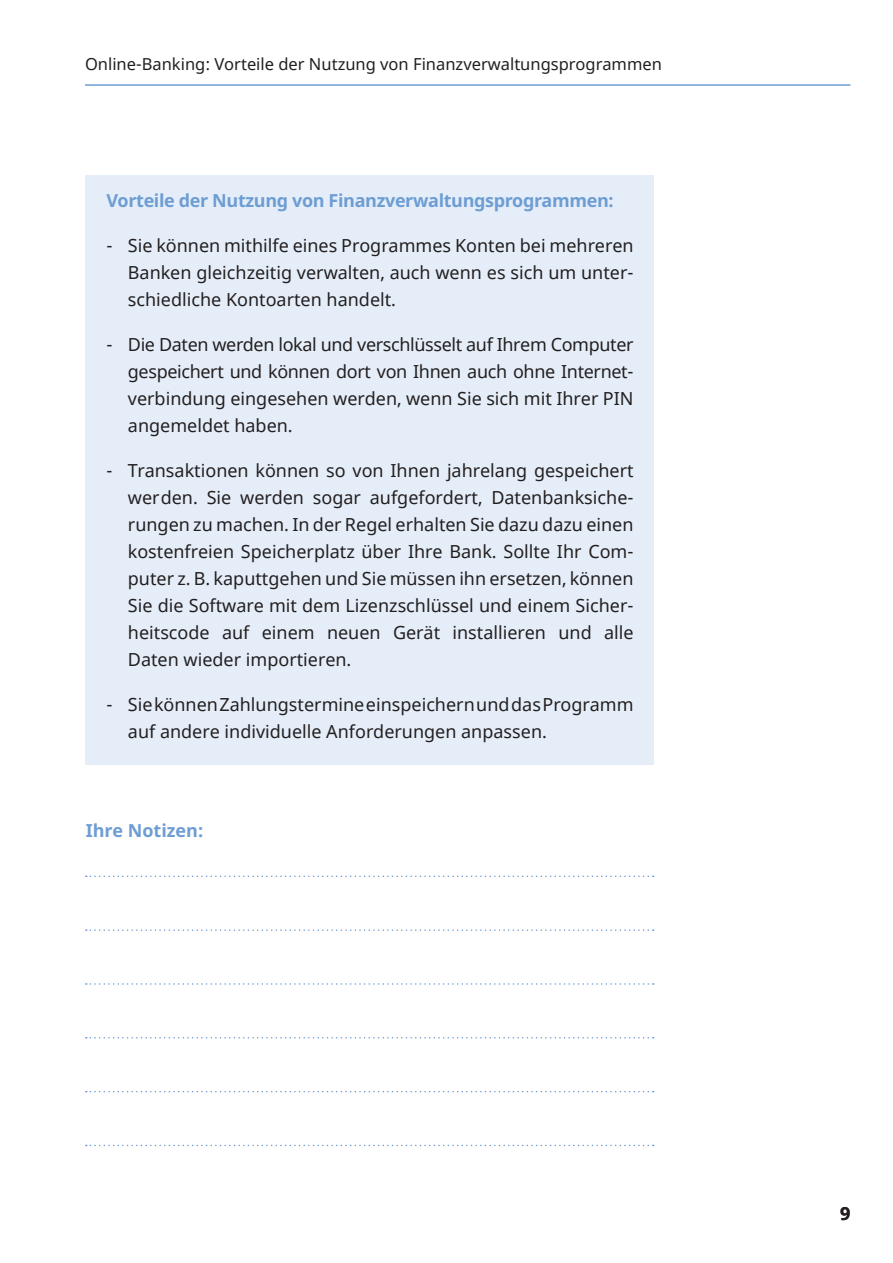
<style>
.page{position:relative;width:893px;height:1263px;background:#fff}
.page>*{position:absolute;margin:0;border:0;box-sizing:border-box;transform-origin:0 0}
.t1{font:18px/27px "Noto Sans";color:#231f20;text-align:justify}
.t2{font:700 18px "Noto Sans";letter-spacing:-.02em;color:#6e9dd3}
.t3{font:700 18px "Noto Sans";color:#6e9dd3}
.t4{font:700 18px "Noto Sans";color:#231f20}
.t5{font:16.5px "Noto Sans";color:#231f20}
</style>
<div class="page">
<hr style="left:85px;top:84px;width:765px;height:2px;background:#6e9dd3">
<div style="left:85px;top:176px;width:568px;height:589px;background:#e5eef8"></div>
<svg style="left:86px;top:875px;width:568px;height:2px"></svg>
<svg style="left:86px;top:1037px;width:568px;height:1px"></svg>
<svg style="left:86px;top:983px;width:568px;height:2px"></svg>
<svg style="left:86px;top:1145px;width:568px;height:1px"></svg>
<svg style="left:86px;top:929px;width:568px;height:2px"></svg>
<svg style="left:86px;top:1091px;width:568px;height:1px"></svg>
<p class="t5" style="left:85px;top:52px;width:578px">Online-Banking: Vorteile der Nutzung von Finanzverwaltungsprogrammen</p>
<p class="t2" style="left:107px;top:188px;width:508px">Vorteile der Nutzung von Finanzverwaltungsprogrammen:</p>
<p class="t1" style="left:128px;top:233px;width:507px;text-indent:-21px">- Sie können mithilfe eines Programmes Konten bei mehreren Banken gleichzeitig verwalten, auch wenn es sich um unter&shy;schiedliche Kontoarten handelt.</p>
<p class="t1" style="left:128px;top:332px;width:507px;text-indent:-21px">- Die Daten werden lokal und verschlüsselt auf Ihrem Computer gespeichert und können dort von Ihnen auch ohne Internet&shy;verbindung eingesehen werden, wenn Sie sich mit Ihrer PIN angemeldet haben.</p>
<p class="t1" style="left:128px;top:458px;width:507px;text-indent:-21px">- Transaktionen können so von Ihnen jahrelang gespeichert werden. Sie werden sogar aufgefordert, Datenbanksiche&shy;rungen zu machen. In der Regel erhalten Sie dazu dazu einen kostenfreien Speicherplatz über Ihre Bank. Sollte Ihr Com&shy;puter z. B. kaputtgehen und Sie müssen ihn ersetzen, können Sie die Software mit dem Lizenzschlüssel und einem Sicher&shy;heitscode auf einem neuen Gerät installieren und alle Daten wieder importieren.</p>
<p class="t1" style="left:128px;top:692px;width:507px;text-indent:-21px">- Sie können Zahlungstermine einspeichern und das Programm auf andere individuelle Anforderungen anpassen.</p>
<p class="t3" style="left:86px;top:818px;width:119px">Ihre Notizen:</p>
<p class="t4" style="left:840px;top:1201px;width:12px">9</p>
</div>
